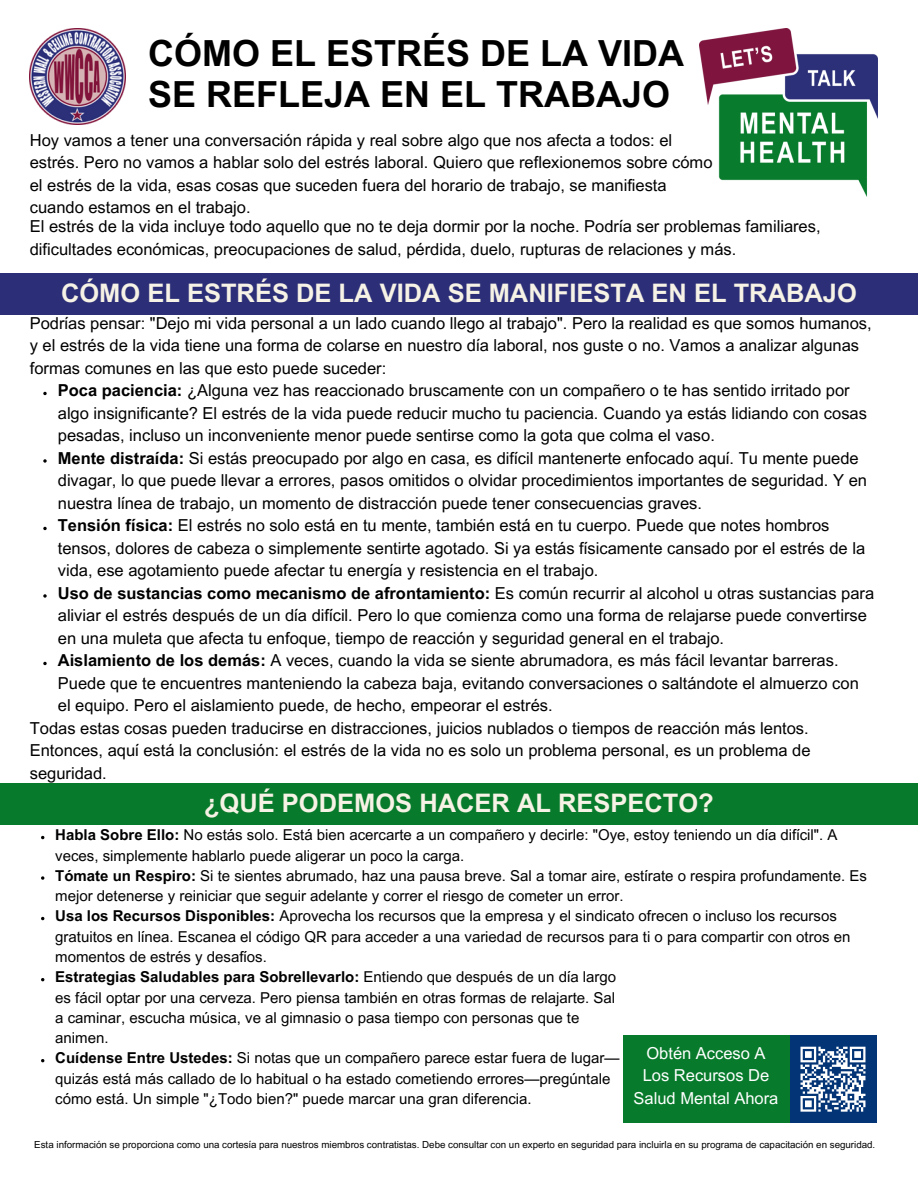
<style>
.page{position:relative;width:918px;height:1188px;background:#fff}
.page>*{position:absolute;margin:0;border:0;box-sizing:border-box;transform-origin:0 0}
.t1{font:700 36px/40.5px "Arial MT Pro";color:#000}
.t2{font:700 25.5px "Arial MT Pro";color:#f6f2e5}
.t3{font:16.5px/22.5px "Arial MT Pro";color:#000}
.t4{font:16.5px/22.5px "Arial MT Pro";color:#fff;text-align:center}
.t5{font:15px/20.2px "Arial MT Pro";color:#000}
.t6{font:9.75px "Arial MT Pro";color:#000}
.s1{font-weight:700}
</style>
<div class="page">
<img style="left:30px;top:29px;width:95px;height:96px">
<div style="left:0;top:784px;width:918px;height:41px;background:#077b2b"></div>
<div style="left:0;top:273px;width:918px;height:42px;background:#2c2f78"></div>
<img style="left:699px;top:29px;width:178px;height:168px">
<div style="left:789px;top:1035px;width:88px;height:88px;background:#023476"></div>
<svg style="left:800px;top:1046px;width:66px;height:66px"></svg>
<div style="left:623px;top:1035px;width:166px;height:88px;background:#077b2b"></div>
<svg style="left:43px;top:392px;width:4px;height:3px"></svg>
<svg style="left:43px;top:459px;width:4px;height:4px"></svg>
<svg style="left:43px;top:527px;width:4px;height:3px"></svg>
<svg style="left:43px;top:594px;width:4px;height:4px"></svg>
<svg style="left:43px;top:662px;width:4px;height:3px"></svg>
<svg style="left:41px;top:876px;width:3px;height:4px"></svg>
<p class="t1" style="left:148px;top:38px;width:538px">CÓMO EL ESTRÉS DE LA VIDA<br>SE REFLEJA EN EL TRABAJO</p>
<p class="t3" style="left:30px;top:131px;width:684px">Hoy vamos a tener una conversación rápida y real sobre algo que nos afecta a todos: el estrés. Pero no vamos a hablar solo del estrés laboral. Quiero que reflexionemos sobre cómo el estrés de la vida, esas cosas que suceden fuera del horario de trabajo, se manifiesta cuando estamos en el trabajo.</p>
<h1 class="t3" style="left:30px;top:217px;width:792px">El estrés de la vida incluye todo aquello que no te deja dormir por la noche. Podría ser problemas familiares, dificultades económicas, preocupaciones de salud, pérdida, duelo, rupturas de relaciones y más.</h1>
<h3 class="t2" style="left:61px;top:284px;width:797px">CÓMO EL ESTRÉS DE LA VIDA SE MANIFIESTA EN EL TRABAJO</h3>
<h3 class="t3" style="left:30px;top:314px;width:844px">Podrías pensar: "Dejo mi vida personal a un lado cuando llego al trabajo". Pero la realidad es que somos humanos, y el estrés de la vida tiene una forma de colarse en nuestro día laboral, nos guste o no. Vamos a analizar algunas formas comunes en las que esto puede suceder:</h3>
<p class="t3" style="left:58px;top:381px;width:811px"><span class="s1">Poca paciencia:</span> ¿Alguna vez has reaccionado bruscamente con un compañero o te has sentido irritado por algo insignificante? El estrés de la vida puede reducir mucho tu paciencia. Cuando ya estás lidiando con cosas pesadas, incluso un inconveniente menor puede sentirse como la gota que colma el vaso.</p>
<p class="t3" style="left:58px;top:449px;width:811px"><span class="s1">Mente distraída:</span> Si estás preocupado por algo en casa, es difícil mantenerte enfocado aquí. Tu mente puede divagar, lo que puede llevar a errores, pasos omitidos o olvidar procedimientos importantes de seguridad. Y en nuestra línea de trabajo, un momento de distracción puede tener consecuencias graves.</p>
<p class="t3" style="left:58px;top:516px;width:809px"><span class="s1">Tensión física:</span> El estrés no solo está en tu mente, también está en tu cuerpo. Puede que notes hombros tensos, dolores de cabeza o simplemente sentirte agotado. Si ya estás físicamente cansado por el estrés de la vida, ese agotamiento puede afectar tu energía y resistencia en el trabajo.</p>
<p class="t3" style="left:58px;top:584px;width:818px"><span class="s1">Uso de sustancias como mecanismo de afrontamiento:</span> Es común recurrir al alcohol u otras sustancias para aliviar el estrés después de un día difícil. Pero lo que comienza como una forma de relajarse puede convertirse en una muleta que afecta tu enfoque, tiempo de reacción y seguridad general en el trabajo.</p>
<p class="t3" style="left:58px;top:651px;width:803px"><span class="s1">Aislamiento de los demás:</span> A veces, cuando la vida se siente abrumadora, es más fácil levantar barreras.<br>Puede que te encuentres manteniendo la cabeza baja, evitando conversaciones o saltándote el almuerzo con el equipo. Pero el aislamiento puede, de hecho, empeorar el estrés.</p>
<h3 class="t3" style="left:30px;top:719px;width:782px;text-align:justify">Todas estas cosas pueden traducirse en distracciones, juicios nublados o tiempos de reacción más lentos.<br>Entonces, aquí está la conclusión: el estrés de la vida no es solo un problema personal, es un problema de seguridad.</h3>
<h3 class="t2" style="left:204px;top:793px;width:511px">¿QUÉ PODEMOS HACER AL RESPECTO?</h3>
<h2 class="t5" style="left:55px;top:827px;width:784px"><span class="s1">Habla Sobre Ello:</span> No estás solo. Está bien acercarte a un compañero y decirle: "Oye, estoy teniendo un día difícil". A veces, simplemente hablarlo puede aligerar un poco la carga.</h2>
<p class="t5" style="left:55px;top:867px;width:813px"><span class="s1">Tómate un Respiro:</span> Si te sientes abrumado, haz una pausa breve. Sal a tomar aire, estírate o respira profundamente. Es mejor detenerse y reiniciar que seguir adelante y correr el riesgo de cometer un error.</p>
<p class="t5" style="left:55px;top:908px;width:797px"><span class="s1">Usa los Recursos Disponibles:</span> Aprovecha los recursos que la empresa y el sindicato ofrecen o incluso los recursos gratuitos en línea. Escanea el código QR para acceder a una variedad de recursos para ti o para compartir con otros en momentos de estrés y desafíos.</p>
<p class="t5" style="left:55px;top:969px;width:562px"><span class="s1">Estrategias Saludables para Sobrellevarlo:</span> Entiendo que después de un día largo es fácil optar por una cerveza. Pero piensa también en otras formas de relajarte. Sal a caminar, escucha música, ve al gimnasio o pasa tiempo con personas que te animen.</p>
<p class="t5" style="left:55px;top:1050px;width:566px"><span class="s1">Cuídense Entre Ustedes:</span> Si notas que un compañero parece estar fuera de lugar— quizás está más callado de lo habitual o ha estado cometiendo errores—pregúntale cómo está. Un simple "¿Todo bien?" puede marcar una gran diferencia.</p>
<p class="t6" style="left:34px;top:1141px;width:843px">Esta información se proporciona como una cortesía para nuestros miembros contratistas. Debe consultar con un experto en seguridad para incluirla en su programa de capacitación en seguridad.</p>
<h2 class="t4" style="left:634px;top:1044px;width:146px">Obtén Acceso A<br>Los Recursos De<br>Salud Mental Ahora</h2>
</div>
